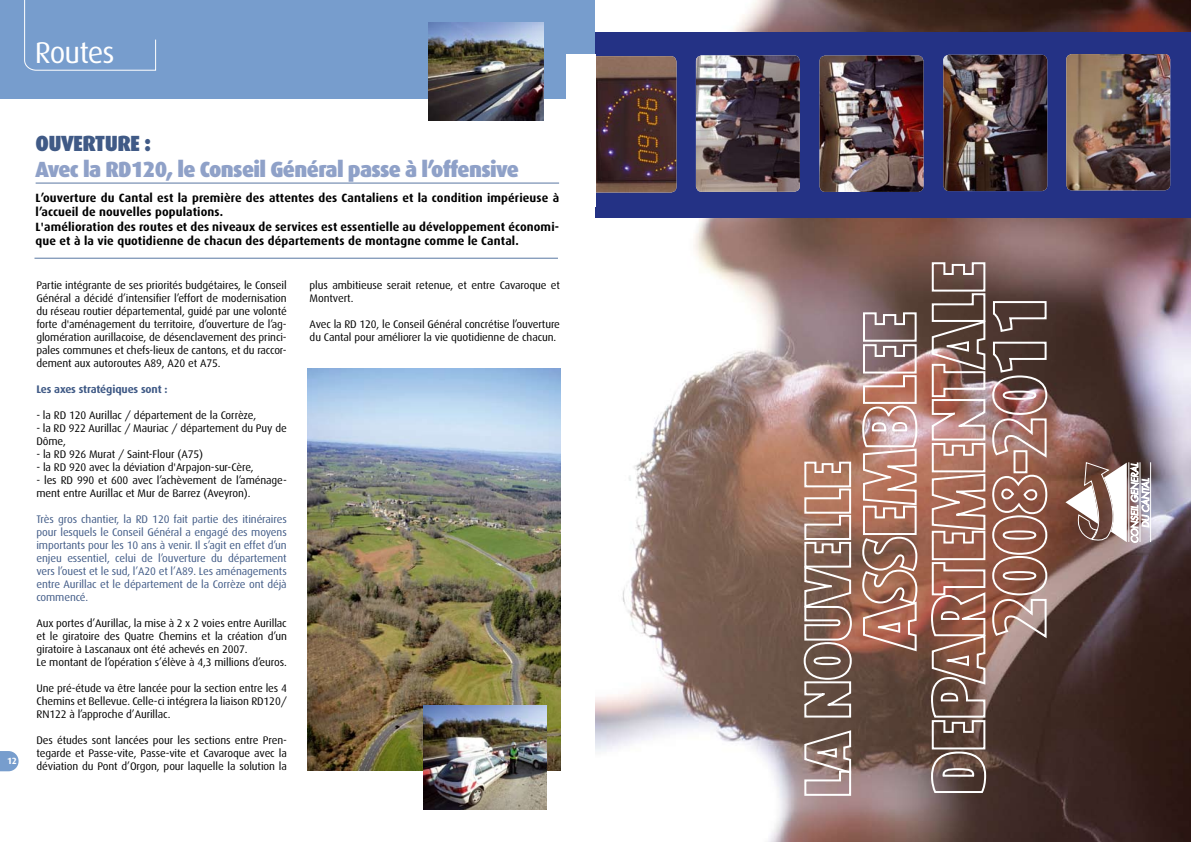
<style>
.page{position:relative;width:1191px;height:842px;background:#fff}
.page>*{position:absolute;margin:0;border:0;box-sizing:border-box;transform-origin:0 0}
.t1{font:30px "Dax";letter-spacing:-.035em;color:#fff}
.t2{font:900 22px "Dax";letter-spacing:-.03em;color:#8fa1c8;scale:.95 1}
.t3{font:900 22px "Dax";letter-spacing:-.03em;color:#405a86;scale:.95 1}
.t4{font:700 12px/14.4px "Dax";letter-spacing:.01em;color:#000}
.t5{font:11px/13px "Dax";letter-spacing:-.01em;color:#000}
.t6{font:11px/13px "Dax";letter-spacing:-.01em;color:#405a86;text-align:justify}
.t7{font:700 11px "Dax";letter-spacing:-.01em;color:#405a86}
.t8{font:700 9px "Dax";color:#fff}
</style>
<div class="page">
<svg style="left:0;top:751px;width:19px;height:20px"></svg>
<div style="left:0;top:0;width:595px;height:99px;background:#779dcd"></div>
<svg style="left:24px;top:0;width:133px;height:71px"></svg>
<hr style="left:36px;top:183px;width:523px;height:1px;background:#5977a2">
<hr style="left:34px;top:258px;width:524px;height:1px;background:#5977a2">
<img style="left:428px;top:22px;width:116px;height:99px">
<img style="left:308px;top:368px;width:252px;height:402px">
<img style="left:424px;top:706px;width:122px;height:103px">
<img style="left:596px;top:0;width:595px;height:842px">
<div style="left:596px;top:32px;width:595px;height:186px;background:#243285"></div>
<img style="left:596px;top:56px;width:80px;height:136px">
<img style="left:696px;top:55px;width:104px;height:137px">
<img style="left:943px;top:55px;width:104px;height:136px">
<img style="left:1066px;top:54px;width:104px;height:136px">
<div style="left:567px;top:54px;width:29px;height:153px;background:#fff"></div>
<hr style="left:1150px;top:462px;width:1px;height:80px;background:#fff">
<svg style="left:1065px;top:462px;width:85px;height:81px"></svg>
<svg style="left:803px;top:729px;width:49px;height:68px;background:#9f8b86"></svg>
<svg style="left:802px;top:461px;width:51px;height:257px"></svg>
<svg style="left:861px;top:311px;width:57px;height:342px;background:#b58a7f"></svg>
<svg style="left:930px;top:261px;width:118px;height:533px;background:#8d6b62"></svg>
<img style="left:819px;top:56px;width:104px;height:136px">
<h1 class="t1" style="left:35px;top:36px;width:81px">Routes</h1>
<p class="t8" style="left:7px;top:756px;width:11px">12</p>
<h2 class="t3" style="left:36px;top:130px;width:123px">OUVERTURE :</h2>
<h2 class="t2" style="left:36px;top:157px;width:510px">Avec la RD120, le Conseil Général passe à l’offensive</h2>
<p class="t4" style="left:36px;top:191px;width:525px">L’ouverture du Cantal est la première des attentes des Cantaliens et la condition impérieuse à l’accueil de nouvelles populations.<br>L'amélioration des routes et des niveaux de services est essentielle au développement économi&shy;que et à la vie quotidienne de chacun des départements de montagne comme le Cantal.</p>
<p class="t5" style="left:36px;top:279px;width:252px;text-align:justify">Partie intégrante de ses priorités budgétaires, le Conseil Général a décidé d’intensifier l’effort de modernisation du réseau routier départemental, guidé par une volonté forte d'aménagement du territoire, d’ouverture de l’ag&shy;glomération aurillacoise, de désenclavement des princi&shy;pales communes et chefs-lieux de cantons, et du raccor&shy;dement aux autoroutes A89, A20 et A75.</p>
<p class="t7" style="left:36px;top:383px;width:133px">Les axes stratégiques sont :</p>
<p class="t5" style="left:36px;top:409px;width:221px">- la RD 120 Aurillac / département de la Corrèze,</p>
<p class="t5" style="left:36px;top:422px;width:252px">- la RD 922 Aurillac / Mauriac / département du Puy de<br>Dôme,</p>
<p class="t5" style="left:36px;top:448px;width:168px">- la RD 926 Murat / Saint-Flour (A75)</p>
<p class="t5" style="left:36px;top:461px;width:219px">- la RD 920 avec la déviation d'Arpajon-sur-Cère,</p>
<p class="t5" style="left:36px;top:474px;width:252px">- les RD 990 et 600 avec l’achèvement de l’aménage&shy;ment entre Aurillac et Mur de Barrez (Aveyron).</p>
<p class="t6" style="left:36px;top:513px;width:252px">Très gros chantier, la RD 120 fait partie des itinéraires pour lesquels le Conseil Général a engagé des moyens importants pour les 10 ans à venir. Il s’agit en effet d’un enjeu essentiel, celui de l’ouverture du département vers l’ouest et le sud, l’A20 et l’A89. Les aménagements entre Aurillac et le département de la Corrèze ont déjà commencé.</p>
<p class="t5" style="left:36px;top:617px;width:252px">Aux portes d’Aurillac, la mise à 2 x 2 voies entre Aurillac et le giratoire des Quatre Chemins et la création d’un giratoire à Lascanaux ont été achevés en 2007.<br>Le montant de l’opération s’élève à 4,3 millions d’euros.</p>
<p class="t5" style="left:36px;top:682px;width:252px;text-align:justify">Une pré-étude va être lancée pour la section entre les 4<br>Chemins et Bellevue. Celle-ci intégrera la liaison RD120/ RN122 à l’approche d’Aurillac.</p>
<p class="t5" style="left:36px;top:734px;width:252px;text-align:justify">Des études sont lancées pour les sections entre Pren&shy;tegarde et Passe-vite, Passe-vite et Cavaroque avec la déviation du Pont d’Orgon, pour laquelle la solution la</p>
<p class="t5" style="left:310px;top:279px;width:252px">plus ambitieuse serait retenue, et entre Cavaroque et<br>Montvert.</p>
<p class="t5" style="left:310px;top:318px;width:252px">Avec la RD 120, le Conseil Général concrétise l’ouverture du Cantal pour améliorer la vie quotidienne de chacun.</p>
</div>
